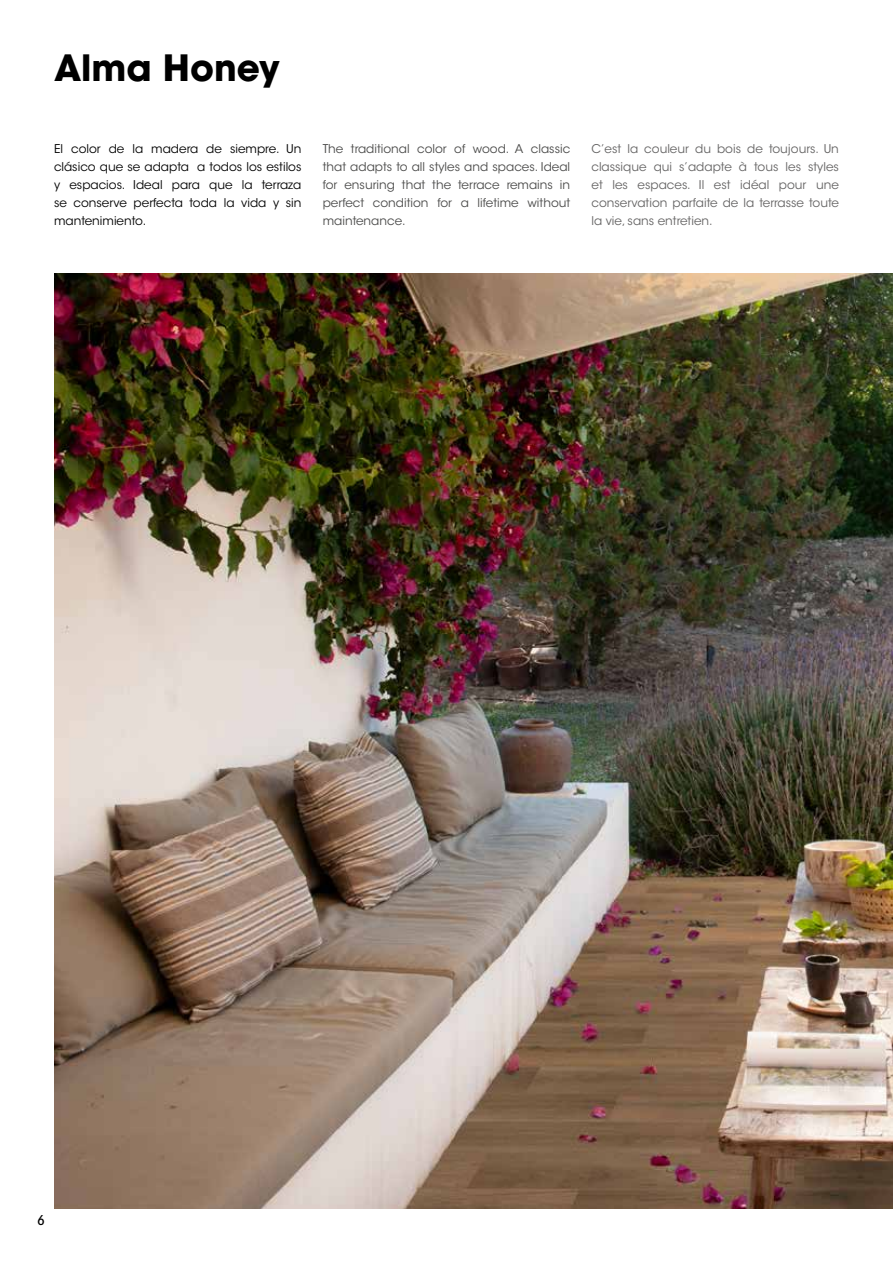
<style>
.page{position:relative;width:893px;height:1263px;background:#fff}
.page>*{position:absolute;margin:0;border:0;box-sizing:border-box;transform-origin:0 0}
.t1{font:700 36px "ITC Avant Garde Std";color:#000}
.t2{font:500 condensed 13.5px "ITC Avant Garde Std";color:#000}
.t3{font:12px/18px "ITC Avant Garde Std";color:#646363;text-align:justify}
.t4{font:12px/18px "ITC Avant Garde Std";color:#4a4a49;text-align:justify}
.t5{font:12px/18px "ITC Avant Garde Std";color:#000;text-align:justify}
</style>
<div class="page">
<img style="left:54px;top:273px;width:839px;height:936px">
<h1 class="t1" style="left:54px;top:44px;width:227px">Alma Honey</h1>
<p class="t5" style="left:54px;top:140px;width:249px">El color de la madera de siempre. Un clásico que se adapta a todos los estilos y espacios. Ideal para que la terraza se conserve perfecta toda la vida y sin mantenimiento.</p>
<p class="t4" style="left:323px;top:140px;width:249px">The traditional color of wood. A classic that adapts to all styles and spaces. Ideal for ensuring that the terrace remains in perfect condition for a lifetime without maintenance.</p>
<p class="t3" style="left:591px;top:140px;width:249px">C’est la couleur du bois de toujours. Un classique qui s’adapte à tous les styles et les espaces. Il est idéal pour une conservation parfaite de la terrasse toute la vie, sans entretien.</p>
<p class="t2" style="left:37px;top:1212px;width:9px">6</p>
</div>
